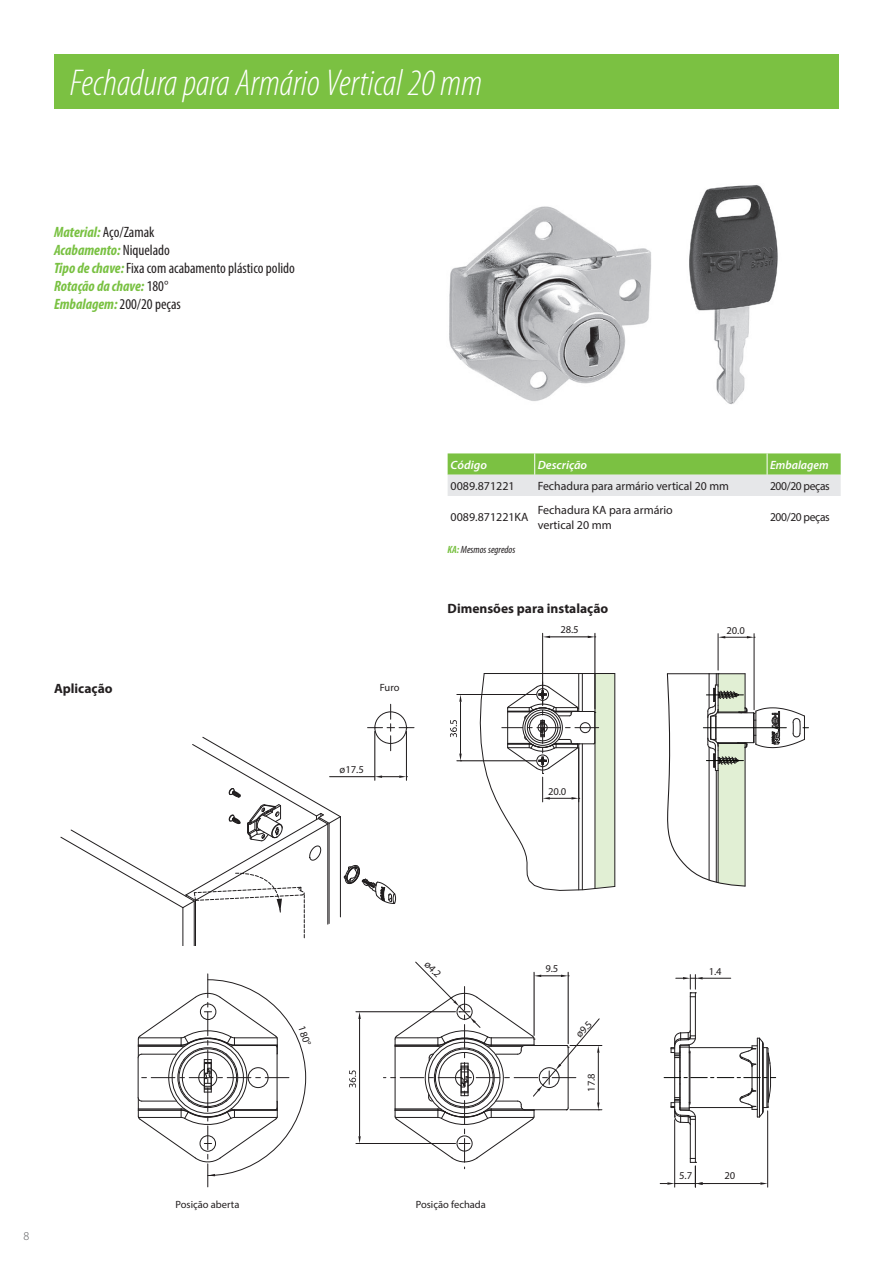
<style>
.page{position:relative;width:893px;height:1263px;background:#fff}
.page>*{position:absolute;margin:0;border:0;box-sizing:border-box;transform-origin:0 0}
.t1{font:italic 300 condensed 37.5px "Myriad Pro";color:#fff}
.t2{font:condensed 15px/18px "Myriad Pro";color:#231f20}
.t3{font:700 13.5px "Myriad Pro";color:#231f20}
.t4{font:12px/15px "Myriad Pro";color:#231f20}
.t5{font:italic 600 12px "Myriad Pro";color:#fff}
.t6{font:12px "Myriad Pro";letter-spacing:-.03em;color:#231f20;scale:.96 1}
.t7{font:300 12px "Myriad Pro";color:#57585a}
.t8{font:10.5px "Myriad Pro";color:#211d1e}
.t9{font:10.5px "Myriad Pro";color:#231f20}
.t10{font:italic condensed 10.5px "Myriad Pro";color:#231f20}
.s1{font-weight:700;font-style:italic;color:#79c142}
.s2{font-weight:700;color:#79c142}
</style>
<div class="page">
<div style="left:54px;top:55px;width:785px;height:54px;background:#7bc142"></div>
<svg style="left:448px;top:453px;width:393px;height:43px;background:#b2d498"></svg>
<hr style="left:542px;top:633px;width:1px;height:72px;background:#211d1e">
<hr style="left:595px;top:633px;width:1px;height:76px;background:#211d1e">
<hr style="left:550px;top:637px;width:40px;height:1px;background:#211d1e">
<svg style="left:543px;top:636px;width:7px;height:2px"></svg>
<svg style="left:588px;top:636px;width:8px;height:2px"></svg>
<hr style="left:457px;top:694px;width:79px;height:1px;background:#211d1e">
<hr style="left:457px;top:760px;width:79px;height:1px;background:#211d1e">
<hr style="left:460px;top:702px;width:1px;height:52px;background:#211d1e">
<svg style="left:459px;top:695px;width:3px;height:7px"></svg>
<svg style="left:450px;top:720px;width:7px;height:17px"></svg>
<svg style="left:459px;top:753px;width:3px;height:8px"></svg>
<hr style="left:182px;top:908px;width:1px;height:37px;background:#201d1e">
<hr style="left:194px;top:901px;width:1px;height:44px;background:#201d1e">
<hr style="left:195px;top:900px;width:1px;height:45px;background:#201d1e">
<svg style="left:60px;top:704px;width:354px;height:234px"></svg>
<svg style="left:480px;top:673px;width:136px;height:218px"></svg>
<hr style="left:718px;top:634px;width:1px;height:36px;background:#211d1e">
<hr style="left:754px;top:634px;width:1px;height:76px;background:#211d1e">
<svg style="left:718px;top:636px;width:37px;height:2px"></svg>
<svg style="left:666px;top:673px;width:142px;height:214px"></svg>
<img style="left:449px;top:206px;width:202px;height:195px">
<img style="left:689px;top:185px;width:89px;height:219px">
<hr style="left:356px;top:1011px;width:99px;height:1px;background:#211d1e">
<hr style="left:356px;top:1143px;width:99px;height:1px;background:#211d1e">
<hr style="left:359px;top:1019px;width:1px;height:117px;background:#211d1e">
<svg style="left:358px;top:1012px;width:3px;height:7px"></svg>
<svg style="left:349px;top:1070px;width:7px;height:18px"></svg>
<svg style="left:358px;top:1136px;width:3px;height:7px"></svg>
<hr style="left:570px;top:1045px;width:32px;height:1px;background:#211d1e">
<hr style="left:570px;top:1109px;width:32px;height:1px;background:#211d1e">
<svg style="left:383px;top:961px;width:217px;height:208px"></svg>
<svg style="left:137px;top:974px;width:169px;height:213px"></svg>
<hr style="left:690px;top:1119px;width:1px;height:39px;background:#201d1e">
<hr style="left:695px;top:1119px;width:1px;height:39px;background:#201d1e">
<hr style="left:695px;top:997px;width:1px;height:39px;background:#201d1e">
<hr style="left:690px;top:997px;width:1px;height:39px;background:#201d1e">
<svg style="left:676px;top:974px;width:55px;height:23px"></svg>
<hr style="left:674px;top:1120px;width:1px;height:67px;background:#211d1e">
<hr style="left:767px;top:1111px;width:1px;height:76px;background:#211d1e">
<hr style="left:703px;top:1183px;width:57px;height:1px;background:#211d1e">
<svg style="left:760px;top:1182px;width:8px;height:3px"></svg>
<svg style="left:664px;top:1030px;width:112px;height:95px"></svg>
<svg style="left:660px;top:1158px;width:50px;height:29px"></svg>
<h1 class="t1" style="left:70px;top:62px;width:413px">Fechadura para Armário Vertical 20 mm</h1>
<p class="t2" style="left:54px;top:223px;width:243px"><span class="s1">Material:</span> Aço/Zamak<br><span class="s1">Acabamento:</span> Niquelado<br><span class="s1">Tipo de chave:</span> Fixa com acabamento plástico polido<br><span class="s1">Rotação da chave:</span> 180°<br><span class="s1">Embalagem:</span> 200/20 peças</p>
<p class="t3" style="left:54px;top:679px;width:60px">Aplicação</p>
<p class="t9" style="left:380px;top:681px;width:21px">Furo</p>
<p class="t8" style="left:340px;top:763px;width:26px">ø17.5</p>
<p class="t5" style="left:451px;top:457px;width:38px">Código</p>
<p class="t5" style="left:538px;top:457px;width:51px">Descrição</p>
<p class="t5" style="left:770px;top:457px;width:60px">Embalagem</p>
<p class="t4" style="left:451px;top:478px;width:66px">0089.871221</p>
<p class="t4" style="left:538px;top:478px;width:193px">Fechadura para armário vertical 20 mm</p>
<p class="t6" style="left:770px;top:478px;width:64px">200/20 peças</p>
<p class="t4" style="left:451px;top:510px;width:80px">0089.871221KA</p>
<p class="t4" style="left:538px;top:502px;width:137px">Fechadura KA para armário vertical 20 mm</p>
<p class="t6" style="left:770px;top:510px;width:64px">200/20 peças</p>
<p class="t10" style="left:448px;top:543px;width:69px"><span class="s2">KA:</span> Mesmos segredos</p>
<p class="t3" style="left:448px;top:599px;width:162px">Dimensões para instalação</p>
<p class="t8" style="left:560px;top:623px;width:20px">28.5</p>
<p class="t8" style="left:548px;top:785px;width:20px">20.0</p>
<p class="t8" style="left:726px;top:624px;width:20px">20.0</p>
<p class="t7" style="left:23px;top:1229px;width:7px">8</p>
<p class="t8" style="left:308px;top:1024px;width:21px;rotate:71deg">180°</p>
<p class="t8" style="left:431px;top:958px;width:20px;rotate:45deg">ø4.2</p>
<p class="t9" style="left:175px;top:1198px;width:65px">Posição aberta</p>
<p class="t9" style="left:416px;top:1198px;width:72px">Posição fechada</p>
<p class="t8" style="left:545px;top:962px;width:15px">9.5</p>
<p class="t8" style="left:573px;top:1031px;width:20px;rotate:-47deg">ø9.5</p>
<p class="t8" style="left:585px;top:1091px;width:20px;rotate:-90deg">17.8</p>
<p class="t8" style="left:575px;top:1094px;width:20px;rotate:-47deg">ø9.5</p>
<p class="t8" style="left:709px;top:965px;width:15px">1.4</p>
<p class="t8" style="left:679px;top:1169px;width:15px">5.7</p>
<p class="t8" style="left:724px;top:1169px;width:13px">20</p>
</div>
